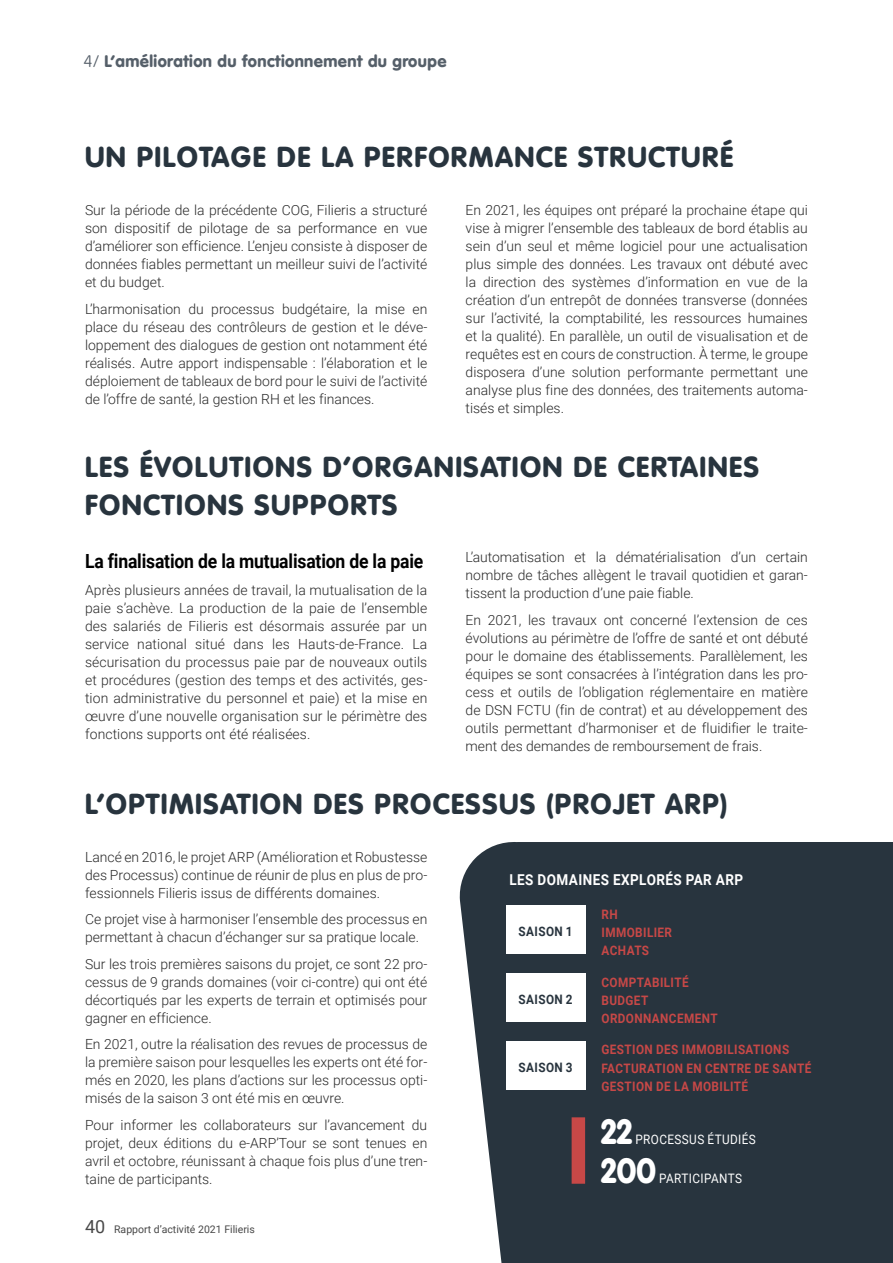
<style>
.page{position:relative;width:893px;height:1263px;background:#fff}
.page>*{position:absolute;margin:0;border:0;box-sizing:border-box;transform-origin:0 0}
.t1{font:900 34.5px "VAG Rounded Std";color:#fff;scale:.9 1}
.t2{font:900 28.5px/37.5px "VAG Rounded Std";letter-spacing:.05em;color:#28343e}
.t3{font:700 19.5px "Roboto";letter-spacing:-.01em;color:#000;scale:.9 1}
.t4{font:900 16.5px "VAG Rounded Std";letter-spacing:.025em;color:#555f69}
.t5{font:700 15px "Roboto";letter-spacing:.035em;color:#fff;scale:.9 1}
.t6{font:300 13.95px/18px "Roboto";color:#292929;text-align:justify}
.t7{font:700 13.05px/18.3px "Roboto";letter-spacing:.035em;color:#c74847;scale:.9 1}
.t8{font:13.05px "Roboto";letter-spacing:.035em;color:#fff;scale:.9 1}
.t9{font:700 13.05px "Roboto";letter-spacing:.035em;color:#28343e;scale:.9 1}
.t10{font:10.5px "Roboto";color:#484848}
.s1{font-weight:100}
.s2{font-size:18px}
</style>
<div class="page">
<div style="left:459px;top:842px;width:433px;height:421px;background:#28343e"></div>
<div style="left:506px;top:905px;width:79px;height:49px;background:#fff"></div>
<div style="left:506px;top:973px;width:79px;height:49px;background:#fff"></div>
<div style="left:506px;top:1041px;width:79px;height:48px;background:#fff"></div>
<div style="left:572px;top:1117px;width:13px;height:67px;background:#c74847"></div>
<img style="left:892px;top:842px;width:1px;height:421px">
<p class="t4" style="left:84px;top:51px;width:364px"><span class="s1">4/</span> L’amélioration du fonctionnement du groupe</p>
<h2 class="t2" style="left:85px;top:139px;width:650px">UN PILOTAGE DE LA PERFORMANCE STRUCTURÉ</h2>
<p class="t6" style="left:85px;top:201px;width:344px">Sur la période de la précédente COG, Filieris a structuré son dispositif de pilotage de sa performance en vue d’améliorer son efficience. L’enjeu consiste à disposer de données fiables permettant un meilleur suivi de l’activité et du budget.</p>
<p class="t6" style="left:85px;top:299px;width:344px">L’harmonisation du processus budgétaire, la mise en place du réseau des contrôleurs de gestion et le déve&shy;loppement des dialogues de gestion ont notamment été réalisés. Autre apport indispensable : l’élaboration et le déploiement de tableaux de bord pour le suivi de l’activité de l’offre de santé, la gestion RH et les finances.</p>
<p class="t6" style="left:466px;top:200px;width:344px">En 2021, les équipes ont préparé la prochaine étape qui vise à migrer l’ensemble des tableaux de bord établis au sein d’un seul et même logiciel pour une actualisation plus simple des données. Les travaux ont débuté avec la direction des systèmes d’information en vue de la création d’un entrepôt de données transverse (données sur l’activité, la comptabilité, les ressources humaines et la qualité). En parallèle, un outil de visualisation et de requêtes est en cours de construction. À terme, le groupe disposera d’une solution performante permettant une analyse plus fine des données, des traitements automa&shy;tisés et simples.</p>
<h2 class="t2" style="left:85px;top:449px;width:676px">LES ÉVOLUTIONS D’ORGANISATION DE CERTAINES<br>FONCTIONS SUPPORTS</h2>
<h3 class="t3" style="left:85px;top:548px;width:377px">La finalisation de la mutualisation de la paie</h3>
<p class="t6" style="left:85px;top:580px;width:344px">Après plusieurs années de travail, la mutualisation de la paie s’achève. La production de la paie de l’ensemble des salariés de Filieris est désormais assurée par un service national situé dans les Hauts-de-France. La sécurisation du processus paie par de nouveaux outils et procédures (gestion des temps et des activités, ges&shy;tion administrative du personnel et paie) et la mise en œuvre d’une nouvelle organisation sur le périmètre des fonctions supports ont été réalisées.</p>
<p class="t6" style="left:466px;top:548px;width:344px">L’automatisation et la dématérialisation d’un certain nombre de tâches allègent le travail quotidien et garan&shy;tissent la production d’une paie fiable.</p>
<p class="t6" style="left:466px;top:610px;width:344px">En 2021, les travaux ont concerné l’extension de ces évolutions au périmètre de l’offre de santé et ont débuté pour le domaine des établissements. Parallèlement, les équipes se sont consacrées à l’intégration dans les pro&shy;cess et outils de l’obligation réglementaire en matière de DSN FCTU (fin de contrat) et au développement des outils permettant d’harmoniser et de fluidifier le traite&shy;ment des demandes de remboursement de frais.</p>
<h2 class="t2" style="left:85px;top:786px;width:644px">L’OPTIMISATION DES PROCESSUS (PROJET ARP)</h2>
<p class="t6" style="left:85px;top:847px;width:344px">Lancé en 2016, le projet ARP (Amélioration et Robustesse des Processus) continue de réunir de plus en plus de pro&shy;fessionnels Filieris issus de différents domaines.</p>
<p class="t6" style="left:85px;top:910px;width:344px">Ce projet vise à harmoniser l’ensemble des processus en permettant à chacun d’échanger sur sa pratique locale.</p>
<p class="t6" style="left:85px;top:954px;width:344px">Sur les trois premières saisons du projet, ce sont 22 pro&shy;cessus de 9 grands domaines (voir ci-contre) qui ont été décortiqués par les experts de terrain et optimisés pour gagner en efficience.</p>
<p class="t6" style="left:85px;top:1035px;width:344px">En 2021, outre la réalisation des revues de processus de la première saison pour lesquelles les experts ont été for&shy;més en 2020, les plans d’actions sur les processus opti&shy;misés de la saison 3 ont été mis en œuvre.</p>
<p class="t6" style="left:85px;top:1115px;width:344px">Pour informer les collaborateurs sur l’avancement du projet, deux éditions du e-ARP’Tour se sont tenues en avril et octobre, réunissant à chaque fois plus d’une tren&shy;taine de participants.</p>
<p class="t5" style="left:509px;top:869px;width:261px">LES DOMAINES EXPLORÉS PAR ARP</p>
<p class="t7" style="left:601px;top:904px;width:80px">RH<br>IMMOBILIER<br>ACHATS</p>
<p class="t7" style="left:601px;top:972px;width:131px">COMPTABILITÉ<br>BUDGET<br>ORDONNANCEMENT</p>
<p class="t7" style="left:601px;top:1040px;width:235px">GESTION DES IMMOBILISATIONS<br>FACTURATION EN CENTRE DE SANTÉ<br>GESTION DE LA MOBILITÉ</p>
<h1 class="t1" style="left:601px;top:1111px;width:36px">22</h1>
<p class="t9" style="left:519px;top:922px;width:62px">SAISON 1</p>
<p class="t9" style="left:519px;top:990px;width:62px">SAISON 2</p>
<p class="t9" style="left:519px;top:1058px;width:62px">SAISON 3</p>
<p class="t8" style="left:635px;top:1130px;width:135px">PROCESSUS ÉTUDIÉS</p>
<h1 class="t1" style="left:601px;top:1150px;width:62px">200</h1>
<p class="t8" style="left:659px;top:1170px;width:94px">PARTICIPANTS</p>
<p class="t10" style="left:85px;top:1222px;width:171px"><span class="s2">40</span> Rapport d’activité 2021 Filieris</p>
</div>
